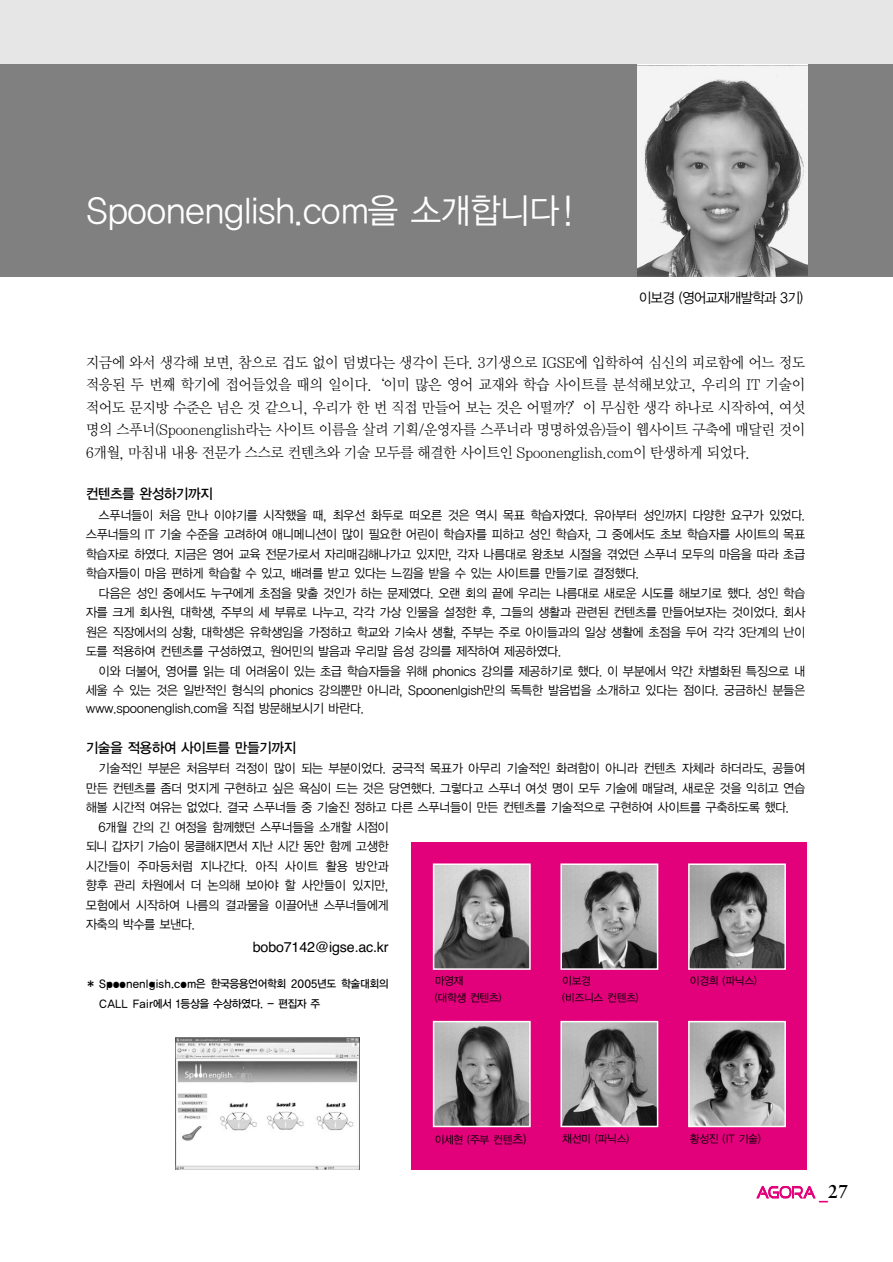
<style>
.page{position:relative;width:893px;height:1262px;background:#fff}
.page>*{position:absolute;margin:0;border:0;box-sizing:border-box;transform-origin:0 0}
.t1{font:34.65px "YGO12";letter-spacing:-.075em;color:#fff;scale:.95 1}
.t2{font:18.9px "Classical Garamond BT";color:#000;scale:.95 1}
.t3{font:15px/22.5px "Y Mj O12";letter-spacing:-.09em;color:#000;text-align:justify;scale:.95 1}
.t4{font:14.25px "Helvetica";letter-spacing:-.01em;color:#000}
.t5{font:14.1px "YGO13";letter-spacing:-.105em;color:#000;scale:.95 1}
.t6{font:14.1px "YGO12";letter-spacing:-.135em;color:#000;scale:.95 1}
.t7{font:12.6px/19.5px "YGO12";letter-spacing:-.1em;color:#000;text-align:justify;scale:.95 1}
.t8{font:12.6px "YGO12";letter-spacing:-.08em;color:#000;scale:.95 1}
.t9{font:12.6px "YGO12";letter-spacing:-.13em;color:#000;scale:.95 1}
.t10{font:10.95px/19.5px "YGO13";letter-spacing:-.1em;color:#000;scale:.95 1}
.t11{font:10.95px/16.5px "YGO12";letter-spacing:-.1em;color:#000;scale:.95 1}
.s1{font-size:12.6px}
.s2{font-style:italic;color:#e3007b}
</style>
<div class="page">
<div style="left:0;top:0;width:892px;height:64px;background:#e6e6e6"></div>
<div style="left:0;top:64px;width:892px;height:212px;background:#808080"></div>
<div style="left:411px;top:842px;width:396px;height:327px;background:#e3007b"></div>
<svg style="left:756px;top:1185px;width:59px;height:13px"></svg>
<img style="left:637px;top:65px;width:170px;height:212px">
<img style="left:436px;top:866px;width:91px;height:100px">
<div style="left:433px;top:863px;width:97px;height:106px;border:2px solid #fff"></div>
<img style="left:563px;top:866px;width:92px;height:100px">
<div style="left:560px;top:863px;width:98px;height:106px;border:2px solid #fff"></div>
<img style="left:691px;top:866px;width:92px;height:100px">
<div style="left:688px;top:863px;width:98px;height:106px;border:2px solid #fff"></div>
<img style="left:436px;top:1023px;width:91px;height:101px">
<div style="left:433px;top:1020px;width:97px;height:107px;border:2px solid #fff"></div>
<img style="left:563px;top:1023px;width:92px;height:101px">
<div style="left:560px;top:1020px;width:98px;height:107px;border:2px solid #fff"></div>
<img style="left:691px;top:1023px;width:92px;height:101px">
<div style="left:688px;top:1020px;width:98px;height:107px;border:2px solid #fff"></div>
<img style="left:175px;top:1037px;width:185px;height:132px">
<h1 class="t1" style="left:85px;top:195px;width:515px">Spoonenglish.com을 소개합니다!</h1>
<p class="t6" style="left:638px;top:291px;width:175px">이보경 (영어교재개발학과 3기)</p>
<p class="t3" style="left:85px;top:352px;width:759px">지금에 와서 생각해 보면, 참으로 겁도 없이 덤볐다는 생각이 든다. 3기생으로 IGSE에 입학하여 심신의 피로함에 어느 정도 적응된 두 번째 학기에 접어들었을 때의 일이다. ‘이미 많은 영어 교재와 학습 사이트를 분석해보았고, 우리의 IT 기술이 적어도 문지방 수준은 넘은 것 같으니, 우리가 한 번 직접 만들어 보는 것은 어떨까?’이 무심한 생각 하나로 시작하여, 여섯 명의 스푸너(Spoonenglish라는 사이트 이름을 살려 기획/운영자를 스푸너라 명명하였음)들이 웹사이트 구축에 매달린 것이 6개월, 마침내 내용 전문가 스스로 컨텐츠와 기술 모두를 해결한 사이트인 Spoonenglish.com이 탄생하게 되었다.</p>
<p class="t5" style="left:85px;top:487px;width:136px">컨텐츠를 완성하기까지</p>
<p class="t7" style="left:85px;top:506px;width:759px;text-indent:13px">스푸너들이 처음 만나 이야기를 시작했을 때, 최우선 화두로 떠오른 것은 역시 목표 학습자였다. 유아부터 성인까지 다양한 요구가 있었다. 스푸너들의 IT 기술 수준을 고려하여 애니메니션이 많이 필요한 어린이 학습자를 피하고 성인 학습자, 그 중에서도 초보 학습자를 사이트의 목표 학습자로 하였다. 지금은 영어 교육 전문가로서 자리매김해나가고 있지만, 각자 나름대로 왕초보 시절을 겪었던 스푸너 모두의 마음을 따라 초급 학습자들이 마음 편하게 학습할 수 있고, 배려를 받고 있다는 느낌을 받을 수 있는 사이트를 만들기로 결정했다.</p>
<p class="t7" style="left:85px;top:584px;width:759px;text-indent:13px">다음은 성인 중에서도 누구에게 초점을 맞출 것인가 하는 문제였다. 오랜 회의 끝에 우리는 나름대로 새로운 시도를 해보기로 했다. 성인 학습 자를 크게 회사원, 대학생, 주부의 세 부류로 나누고, 각각 가상 인물을 설정한 후, 그들의 생활과 관련된 컨텐츠를 만들어보자는 것이었다. 회사 원은 직장에서의 상황, 대학생은 유학생임을 가정하고 학교와 기숙사 생활, 주부는 주로 아이들과의 일상 생활에 초점을 두어 각각 3단계의 난이 도를 적용하여 컨텐츠를 구성하였고, 원어민의 발음과 우리말 음성 강의를 제작하여 제공하였다.</p>
<p class="t7" style="left:85px;top:662px;width:759px;text-align:right">이와 더불어, 영어를 읽는 데 어려움이 있는 초급 학습자들을 위해 phonics 강의를 제공하기로 했다. 이 부분에서 약간 차별화된 특징으로 내 세울 수 있는 것은 일반적인 형식의 phonics 강의뿐만 아니라, Spoonenlgish만의 독특한 발음법을 소개하고 있다는 점이다. 궁금하신 분들은</p>
<p class="t8" style="left:85px;top:703px;width:295px">www.spoonenglish.com을 직접 방문해보시기 바란다.</p>
<p class="t5" style="left:85px;top:741px;width:224px">기술을 적용하여 사이트를 만들기까지</p>
<p class="t7" style="left:98px;top:759px;width:746px">기술적인 부분은 처음부터 걱정이 많이 되는 부분이었다. 궁극적 목표가 아무리 기술적인 화려함이 아니라 컨텐츠 자체라 하더라도, 공들여</p>
<p class="t7" style="left:85px;top:779px;width:759px">만든 컨텐츠를 좀더 멋지게 구현하고 싶은 욕심이 드는 것은 당연했다. 그렇다고 스푸너 여섯 명이 모두 기술에 매달려, 새로운 것을 익히고 연습</p>
<p class="t7" style="left:85px;top:798px;width:742px">해볼 시간적 여유는 없었다. 결국 스푸너들 중 기술진 정하고 다른 스푸너들이 만든 컨텐츠를 기술적으로 구현하여 사이트를 구축하도록 했다.</p>
<p class="t7" style="left:98px;top:818px;width:307px">6개월 간의 긴 여정을 함께했던 스푸너들을 소개할 시점이</p>
<p class="t9" style="left:85px;top:840px;width:321px">되니 갑자기 가슴이 뭉클해지면서 지난 시간 동안 함께 고생한</p>
<p class="t8" style="left:85px;top:860px;width:321px">시간들이 주마등처럼 지나간다. 아직 사이트 활용 방안과</p>
<p class="t7" style="left:85px;top:876px;width:321px">향후 관리 차원에서 더 논의해 보아야 할 사안들이 있지만,</p>
<p class="t7" style="left:85px;top:896px;width:321px">모험에서 시작하여 나름의 결과물을 이끌어낸 스푸너들에게</p>
<p class="t7" style="left:85px;top:915px;width:117px">자축의 박수를 보낸다.</p>
<p class="t4" style="left:253px;top:941px;width:137px">bobo7142@igse.ac.kr</p>
<p class="t10" style="left:99px;top:974px;width:307px">Spoonenlgish.com은 한국응용언어학회 2005년도 학술대회의<br>CALL Fair에서 1등상을 수상하였다. - 편집자 주</p>
<p class="t11" style="left:434px;top:973px;width:73px">마영재<br>(대학생 컨텐츠)</p>
<p class="t11" style="left:562px;top:973px;width:82px">이보경<br>(비즈니스 컨텐츠)</p>
<p class="t11" style="left:689px;top:973px;width:73px">이경희 (파닉스)</p>
<p class="t11" style="left:434px;top:1131px;width:99px">이세현 (주부 컨텐<span class="s1">츠)</span></p>
<p class="t11" style="left:562px;top:1130px;width:73px">채선미 (파닉스)</p>
<p class="t11" style="left:689px;top:1130px;width:77px">황성진 (IT 기술)</p>
<h2 class="t2" style="left:819px;top:1183px;width:32px"><span class="s2">_</span>27</h2>
</div>
